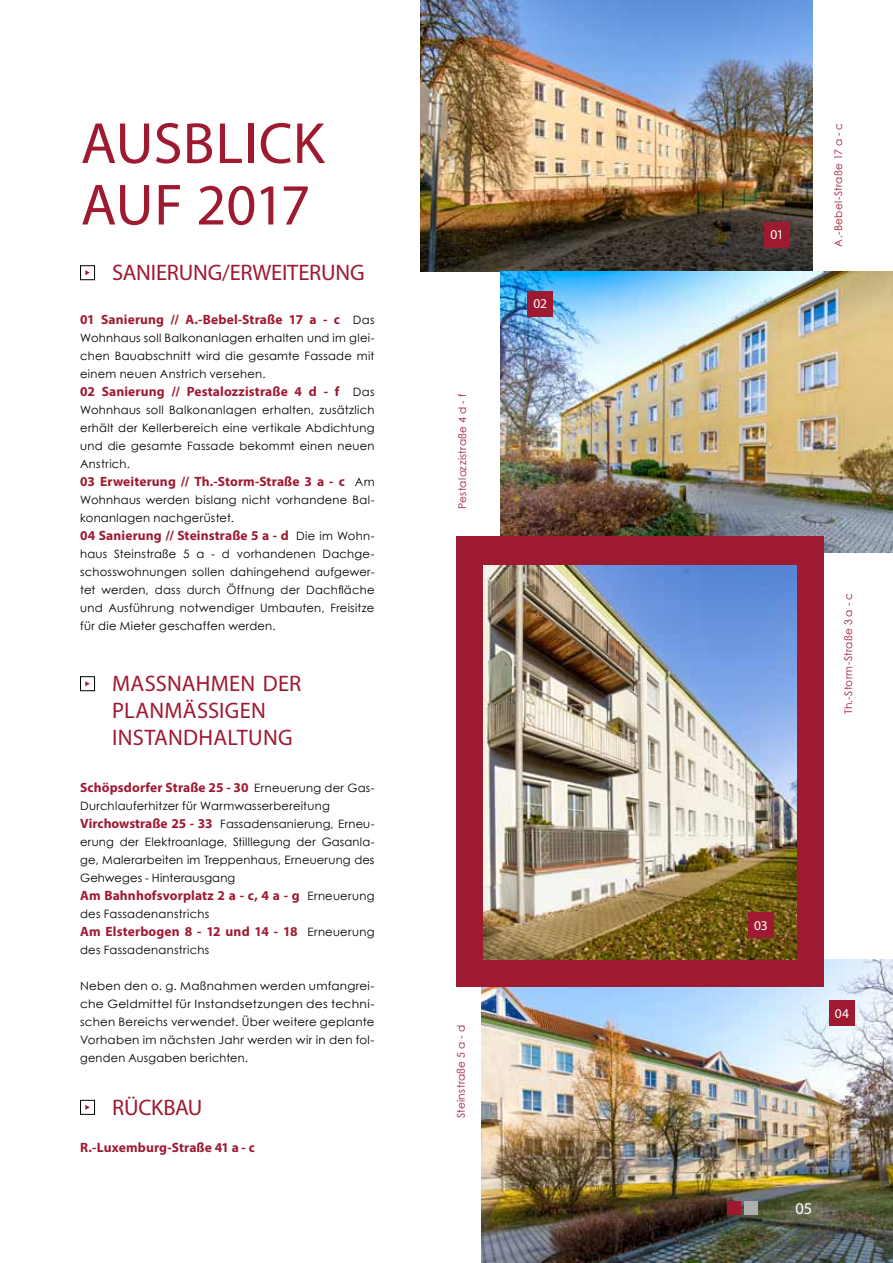
<style>
.page{position:relative;width:893px;height:1263px;background:#fff}
.page>*{position:absolute;margin:0;border:0;box-sizing:border-box;transform-origin:0 0}
.t1{font:58.5px/61.5px "Myriad Pro";letter-spacing:.005em;color:#9e1a31}
.t2{font:22.5px/27px "Myriad Pro";color:#9e1a31}
.t3{font:16.5px "Myriad Pro";color:#fff}
.t4{font:700 13.5px "Myriad Pro";letter-spacing:.01em;color:#9e1a31}
.t5{font:13.5px "Myriad Pro";letter-spacing:-.015em;color:#fff}
.t6{font:11.55px/18px "Century Gothic";letter-spacing:.02em;color:#000;text-align:justify}
.t7{font:10.5px "Century Gothic";letter-spacing:.03em;color:#9e1a31}
.s1{font-family:"Century Gothic";font-weight:400;font-size:11.55px;color:#000}
.s2{font-family:"Myriad Pro";font-weight:700;font-size:13.5px;color:#9e1a31}
</style>
<div class="page">
<img style="left:482px;top:960px;width:411px;height:303px">
<img style="left:421px;top:0;width:391px;height:272px">
<img style="left:501px;top:271px;width:392px;height:281px">
<div style="left:456px;top:537px;width:368px;height:450px;background:#9e1a31"></div>
<img style="left:483px;top:566px;width:313px;height:394px">
<div style="left:764px;top:222px;width:26px;height:25px;background:#9e1a31"></div>
<div style="left:527px;top:291px;width:26px;height:26px;background:#9e1a31"></div>
<div style="left:748px;top:912px;width:26px;height:26px;background:#9e1a31"></div>
<div style="left:829px;top:1000px;width:26px;height:26px;background:#9e1a31"></div>
<div style="left:80px;top:265px;width:15px;height:15px;border:1px solid #000"></div>
<svg style="left:85px;top:270px;width:5px;height:5px"></svg>
<div style="left:80px;top:676px;width:15px;height:15px;border:1px solid #000"></div>
<svg style="left:85px;top:681px;width:5px;height:5px"></svg>
<div style="left:80px;top:1100px;width:15px;height:15px;border:1px solid #000"></div>
<svg style="left:85px;top:1105px;width:5px;height:5px"></svg>
<div style="left:727px;top:1201px;width:14px;height:14px;background:#9e1a31"></div>
<div style="left:744px;top:1201px;width:14px;height:14px;background:#aeafb2"></div>
<h1 class="t1" style="left:81px;top:112px;width:245px">AUSBLICK<br>AUF 2017</h1>
<h2 class="t2" style="left:112px;top:259px;width:254px">SANIERUNG/ERWEITERUNG</h2>
<p class="t4" style="left:80px;top:311px;width:296px">01 Sanierung // A.-Bebel-Straße 17 a - c <span class="s1">Das</span></p>
<p class="t6" style="left:80px;top:329px;width:296px">Wohnhaus soll Balkonanlagen erhalten und im glei&shy;chen Bauabschnitt wird die gesamte Fassade mit einem neuen Anstrich versehen.</p>
<p class="t4" style="left:80px;top:383px;width:296px">02 Sanierung // Pestalozzistraße 4 d - f <span class="s1">Das</span></p>
<p class="t6" style="left:80px;top:401px;width:296px">Wohnhaus soll Balkonanlagen erhalten, zusätzlich erhält der Kellerbereich eine vertikale Abdichtung und die gesamte Fassade bekommt einen neuen Anstrich.</p>
<p class="t4" style="left:80px;top:473px;width:296px">03 Erweiterung // Th.-Storm-Straße 3 a - c <span class="s1">Am</span></p>
<p class="t6" style="left:80px;top:491px;width:296px">Wohnhaus werden bislang nicht vorhandene Bal&shy;konanlagen nachgerüstet.</p>
<p class="t4" style="left:80px;top:527px;width:296px">04 Sanierung // Steinstraße 5 a - d <span class="s1">Die im Wohn-</span></p>
<p class="t6" style="left:80px;top:545px;width:296px">haus Steinstraße 5 a - d vorhandenen Dachge&shy;schosswohnungen sollen dahingehend aufgewer&shy;tet werden, dass durch Öffnung der Dachfläche und Ausführung notwendiger Umbauten, Freisitze für die Mieter geschaffen werden.</p>
<h2 class="t2" style="left:112px;top:670px;width:191px">MASSNAHMEN DER<br>PLANMÄSSIGEN<br>INSTANDHALTUNG</h2>
<p class="t4" style="left:80px;top:779px;width:296px">Schöpsdorfer Straße 25 - 30 <span class="s1">Erneuerung der Gas-</span></p>
<p class="t6" style="left:80px;top:797px;width:296px;text-align:left">Durchlauferhitzer für Warmwasserbereitung <span class="s2">Virchowstraße 25 - 33</span> Fassadensanierung, Erneu&shy;erung der Elektroanlage, Stilllegung der Gasanla&shy;ge, Malerarbeiten im Treppenhaus, Erneuerung des Gehweges - Hinterausgang</p>
<p class="t4" style="left:80px;top:887px;width:296px">Am Bahnhofsvorplatz 2 a - c, 4 a - g <span class="s1">Erneuerung</span></p>
<p class="t6" style="left:80px;top:905px;width:131px">des Fassadenanstrichs</p>
<p class="t4" style="left:80px;top:923px;width:296px">Am Elsterbogen 8 - 12 und 14 - 18 <span class="s1">Erneuerung</span></p>
<p class="t6" style="left:80px;top:941px;width:131px">des Fassadenanstrichs</p>
<p class="t6" style="left:80px;top:977px;width:296px">Neben den o. g. Maßnahmen werden umfangrei&shy;che Geldmittel für Instandsetzungen des techni&shy;schen Bereichs verwendet. Über weitere geplante Vorhaben im nächsten Jahr werden wir in den fol&shy;genden Ausgaben berichten.</p>
<h2 class="t2" style="left:112px;top:1093px;width:92px">RÜCKBAU</h2>
<p class="t4" style="left:80px;top:1139px;width:176px">R.-Luxemburg-Straße 41 a - c</p>
<p class="t7" style="left:455px;top:509px;width:116px;rotate:-90deg">Pestalozzistraße 4 d - f</p>
<p class="t5" style="left:533px;top:295px;width:15px">02</p>
<p class="t7" style="left:454px;top:1118px;width:95px;rotate:-90deg">Steinstraße 5 a - d</p>
<p class="t5" style="left:770px;top:226px;width:15px">01</p>
<p class="t7" style="left:831px;top:247px;width:125px;rotate:-90deg">A.-Bebel-Straße 17 a - c</p>
<p class="t7" style="left:841px;top:714px;width:123px;rotate:-90deg">Th.-Storm-Straße 3 a - c</p>
<p class="t5" style="left:754px;top:917px;width:15px">03</p>
<p class="t5" style="left:835px;top:1005px;width:16px">04</p>
<h3 class="t3" style="left:795px;top:1198px;width:18px">05</h3>
</div>
